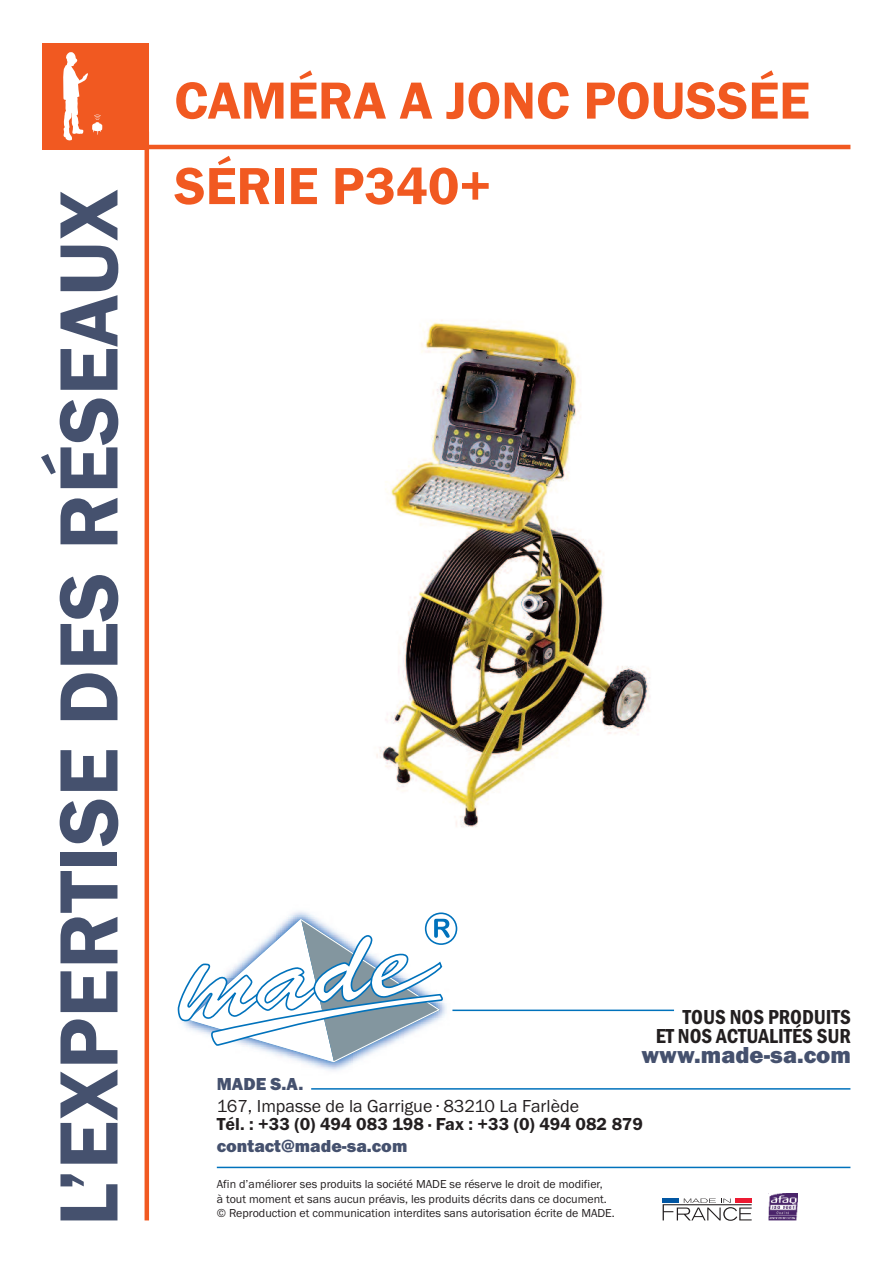
<style>
.page{position:relative;width:893px;height:1263px;background:#fff}
.page>*{position:absolute;margin:0;border:0;box-sizing:border-box;transform-origin:0 0}
.t1{font:600 85.5px "Franklin Gothic";color:#45516e}
.t2{font:600 54px/85.5px "Franklin Gothic";color:#f15921}
.t3{font:800 24px "Franklin Gothic";color:#45516e}
.t4{font:600 condensed 21px/19.5px "Franklin Gothic";color:#231f20;text-align:right}
.t5{font:600 18px "Franklin Gothic";color:#231f20}
.t6{font:18px "Franklin Gothic";color:#231f20}
.t7{font:800 18px "Franklin Gothic";color:#45516e}
.t8{font:12px/14.2px "Franklin Gothic";color:#231f20}
</style>
<div class="page">
<img style="left:376px;top:320px;width:274px;height:508px">
<hr style="left:133px;top:145px;width:717px;height:4px;background:#f15921">
<hr style="left:145px;top:132px;width:4px;height:1088px;background:#f15921">
<img style="left:287px;top:911px;width:168px;height:31px">
<img style="left:302px;top:1062px;width:51px;height:9px">
<div style="left:425px;top:912px;width:32px;height:33px;border:2px solid #0072bc;border-radius:50%"></div>
<svg style="left:177px;top:919px;width:273px;height:143px"></svg>
<svg style="left:663px;top:1198px;width:89px;height:23px"></svg>
<div style="left:663px;top:1198px;width:16px;height:5px;background:#0156a3"></div>
<div style="left:735px;top:1198px;width:17px;height:5px;background:#ed1a32"></div>
<img style="left:769px;top:1194px;width:28px;height:26px">
<hr style="left:217px;top:1167px;width:633px;height:1px;background:#0072bc">
<hr style="left:311px;top:1088px;width:539px;height:1px;background:#0072bc">
<hr style="left:452px;top:1009px;width:222px;height:2px;background:#0072bc">
<div style="left:43px;top:43px;width:106px;height:106px;background:#f15921"></div>
<svg style="left:63px;top:52px;width:39px;height:89px"></svg>
<h1 class="t1" style="left:38px;top:1226px;width:1038px;rotate:-90deg">L’EXPERTISE DES RÉSEAUX</h1>
<h2 class="t2" style="left:174px;top:57px;width:637px">CAMÉRA A JONC POUSSÉE<br>SÉRIE P340+</h2>
<h3 class="t4" style="left:656px;top:1006px;width:197px">TOUS NOS PRODUITS<br>ET NOS ACTUALITÉS SUR</h3>
<h3 class="t3" style="left:641px;top:1040px;width:211px">www.made-sa.com</h3>
<h3 class="t7" style="left:217px;top:1073px;width:88px">MADE S.A.</h3>
<h3 class="t6" style="left:217px;top:1095px;width:364px">167, Impasse de la Garrigue · 83210 La Farlède</h3>
<h3 class="t5" style="left:217px;top:1113px;width:428px">Tél. : +33 (0) 494 083 198 · Fax : +33 (0) 494 082 879</h3>
<h3 class="t7" style="left:217px;top:1135px;width:192px">contact@made-sa.com</h3>
<p class="t8" style="left:217px;top:1177px;width:400px">Afin d’améliorer ses produits la société MADE se réserve le droit de modifier,<br>à tout moment et sans aucun préavis, les produits décrits dans ce document. © Reproduction et communication interdites sans autorisation écrite de MADE.</p>
</div>
